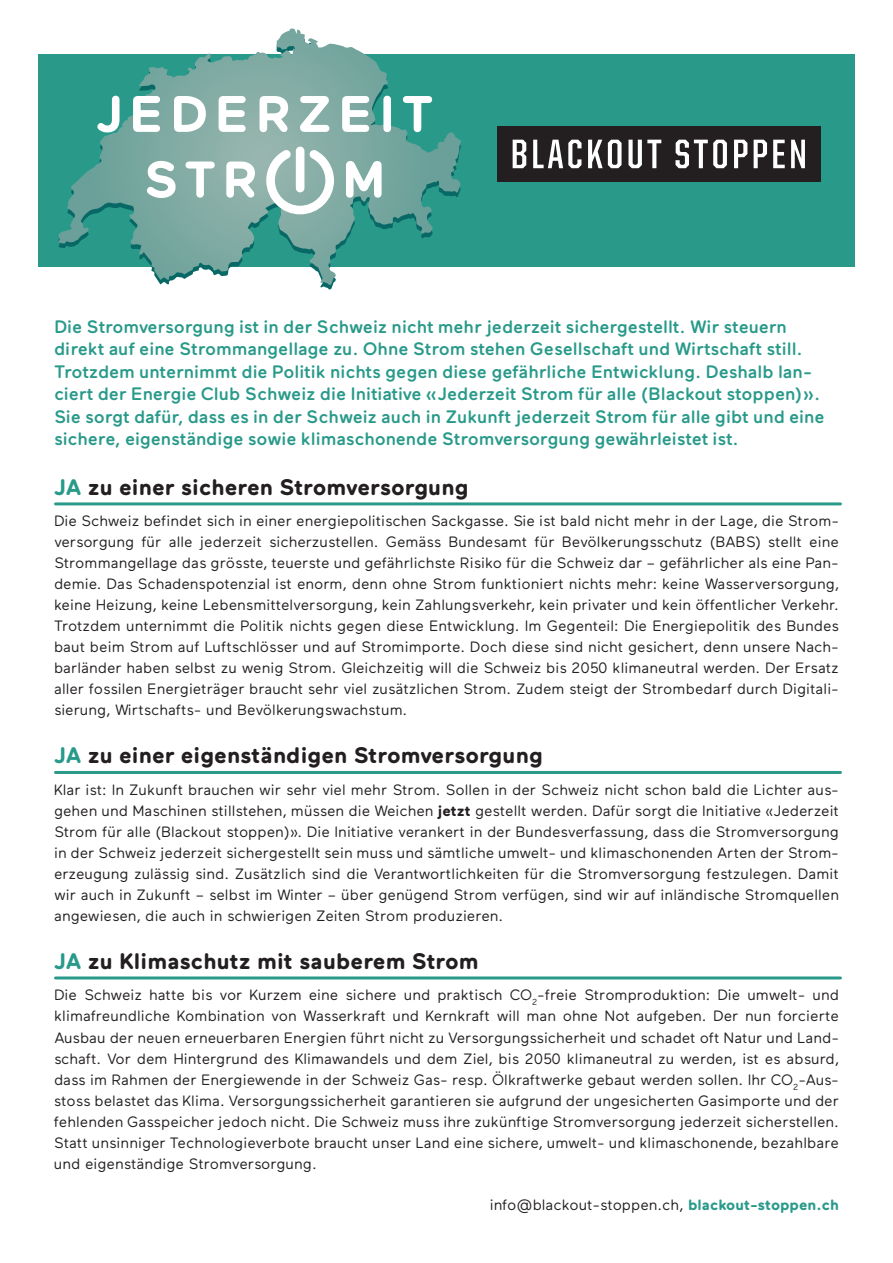
<style>
.page{position:relative;width:893px;height:1263px;background:#fff}
.page>*{position:absolute;margin:0;border:0;box-sizing:border-box;transform-origin:0 0}
.t1{font:700 22.5px "Maax Rounded";color:#231f20}
.t2{font:500 18px/22.5px "Maax Rounded";letter-spacing:-.005em;color:#299a8a}
.t3{font:15px/21px "Maax Rounded";color:#231f20;text-align:justify}
.s1{color:#299a8a}
.s2{font-weight:700}
.s3{font-weight:700;color:#299a8a}
</style>
<div class="page">
<div style="left:38px;top:54px;width:817px;height:213px;background:#299a8a"></div>
<svg style="left:58px;top:44px;width:403px;height:246px"></svg>
<svg style="left:342px;top:96px;width:27px;height:36px"></svg>
<div style="left:383px;top:96px;width:8px;height:36px;background:#fff;border-radius:4px"></div>
<svg style="left:403px;top:96px;width:29px;height:36px"></svg>
<svg style="left:97px;top:29px;width:237px;height:185px"></svg>
<svg style="left:346px;top:161px;width:36px;height:37px"></svg>
<div style="left:497px;top:126px;width:323px;height:56px;background:#231f20"></div>
<svg style="left:513px;top:140px;width:13px;height:28px"></svg>
<svg style="left:533px;top:140px;width:48px;height:28px"></svg>
<svg style="left:588px;top:140px;width:34px;height:28px"></svg>
<svg style="left:628px;top:140px;width:33px;height:28px"></svg>
<svg style="left:675px;top:140px;width:52px;height:28px"></svg>
<svg style="left:734px;top:140px;width:13px;height:28px"></svg>
<svg style="left:754px;top:140px;width:13px;height:28px"></svg>
<svg style="left:773px;top:140px;width:12px;height:28px"></svg>
<svg style="left:791px;top:140px;width:14px;height:28px"></svg>
<hr style="left:56px;top:502px;width:784px;height:3px;background:#299a8a">
<hr style="left:56px;top:771px;width:784px;height:3px;background:#299a8a">
<hr style="left:56px;top:976px;width:784px;height:3px;background:#299a8a">
<p class="t2" style="left:54px;top:315px;width:772px">Die Stromversorgung ist in der Schweiz nicht mehr jederzeit sichergestellt. Wir steuern direkt auf eine Strommangellage zu. Ohne Strom stehen Gesellschaft und Wirtschaft still.<br>Trotzdem unternimmt die Politik nichts gegen diese gefährliche Entwicklung. Deshalb lan&shy;ciert der Energie Club Schweiz die Initiative «Jederzeit Strom für alle (Blackout stoppen)».<br>Sie sorgt dafür, dass es in der Schweiz auch in Zukunft jederzeit Strom für alle gibt und eine sichere, eigenständige sowie klimaschonende Stromversorgung gewährleistet ist.</p>
<h1 class="t1" style="left:54px;top:473px;width:416px"><span class="s1">JA</span> zu einer sicheren Stromversorgung</h1>
<p class="t3" style="left:54px;top:511px;width:787px">Die Schweiz befindet sich in einer energiepolitischen Sackgasse. Sie ist bald nicht mehr in der Lage, die Strom&shy;versorgung für alle jederzeit sicherzustellen. Gemäss Bundesamt für Bevölkerungsschutz (BABS) stellt eine Strommangellage das grösste, teuerste und gefährlichste Risiko für die Schweiz dar – gefährlicher als eine Pan&shy;demie. Das Schadenspotenzial ist enorm, denn ohne Strom funktioniert nichts mehr: keine Wasserversorgung, keine Heizung, keine Lebensmittelversorgung, kein Zahlungsverkehr, kein privater und kein öffentlicher Verkehr.<br>Trotzdem unternimmt die Politik nichts gegen diese Entwicklung. Im Gegenteil: Die Energiepolitik des Bundes baut beim Strom auf Luftschlösser und auf Stromimporte. Doch diese sind nicht gesichert, denn unsere Nach&shy;barländer haben selbst zu wenig Strom. Gleichzeitig will die Schweiz bis 2050 klimaneutral werden. Der Ersatz aller fossilen Energieträger braucht sehr viel zusätzlichen Strom. Zudem steigt der Strombedarf durch Digitali&shy;sierung, Wirtschafts- und Bevölkerungswachstum.</p>
<h1 class="t1" style="left:54px;top:742px;width:490px"><span class="s1">JA</span> zu einer eigenständigen Stromversorgung</h1>
<p class="t3" style="left:54px;top:779px;width:786px">Klar ist: In Zukunft brauchen wir sehr viel mehr Strom. Sollen in der Schweiz nicht schon bald die Lichter aus&shy;gehen und Maschinen stillstehen, müssen die Weichen <span class="s2">jetzt</span> gestellt werden. Dafür sorgt die Initiative «Jederzeit Strom für alle (Blackout stoppen)». Die Initiative verankert in der Bundesverfassung, dass die Stromversorgung in der Schweiz jederzeit sichergestellt sein muss und sämtliche umwelt- und klimaschonenden Arten der Strom&shy;erzeugung zulässig sind. Zusätzlich sind die Verantwortlichkeiten für die Stromversorgung festzulegen. Damit wir auch in Zukunft – selbst im Winter – über genügend Strom verfügen, sind wir auf inländische Stromquellen angewiesen, die auch in schwierigen Zeiten Strom produzieren.</p>
<h1 class="t1" style="left:54px;top:947px;width:426px"><span class="s1">JA</span> zu Klimaschutz mit sauberem Strom</h1>
<p class="t3" style="left:54px;top:985px;width:786px">Die Schweiz hatte bis vor Kurzem eine sichere und praktisch CO<sub>2</sub>-freie Stromproduktion: Die umwelt- und klimafreundliche Kombination von Wasserkraft und Kernkraft will man ohne Not aufgeben. Der nun forcierte Ausbau der neuen erneuerbaren Energien führt nicht zu Versorgungssicherheit und schadet oft Natur und Land&shy;schaft. Vor dem Hintergrund des Klimawandels und dem Ziel, bis 2050 klimaneutral zu werden, ist es absurd, dass im Rahmen der Energiewende in der Schweiz Gas- resp. Ölkraftwerke gebaut werden sollen. Ihr CO<sub>2</sub>-Aus&shy;stoss belastet das Klima. Versorgungssicherheit garantieren sie aufgrund der ungesicherten Gasimporte und der fehlenden Gasspeicher jedoch nicht. Die Schweiz muss ihre zukünftige Stromversorgung jederzeit sicherstellen.<br>Statt unsinniger Technologieverbote braucht unser Land eine sichere, umwelt- und klimaschonende, bezahlbare und eigenständige Stromversorgung.</p>
<p class="t3" style="left:490px;top:1194px;width:351px">info@blackout-stoppen.ch, <span class="s3">blackout-stoppen.ch</span></p>
</div>
